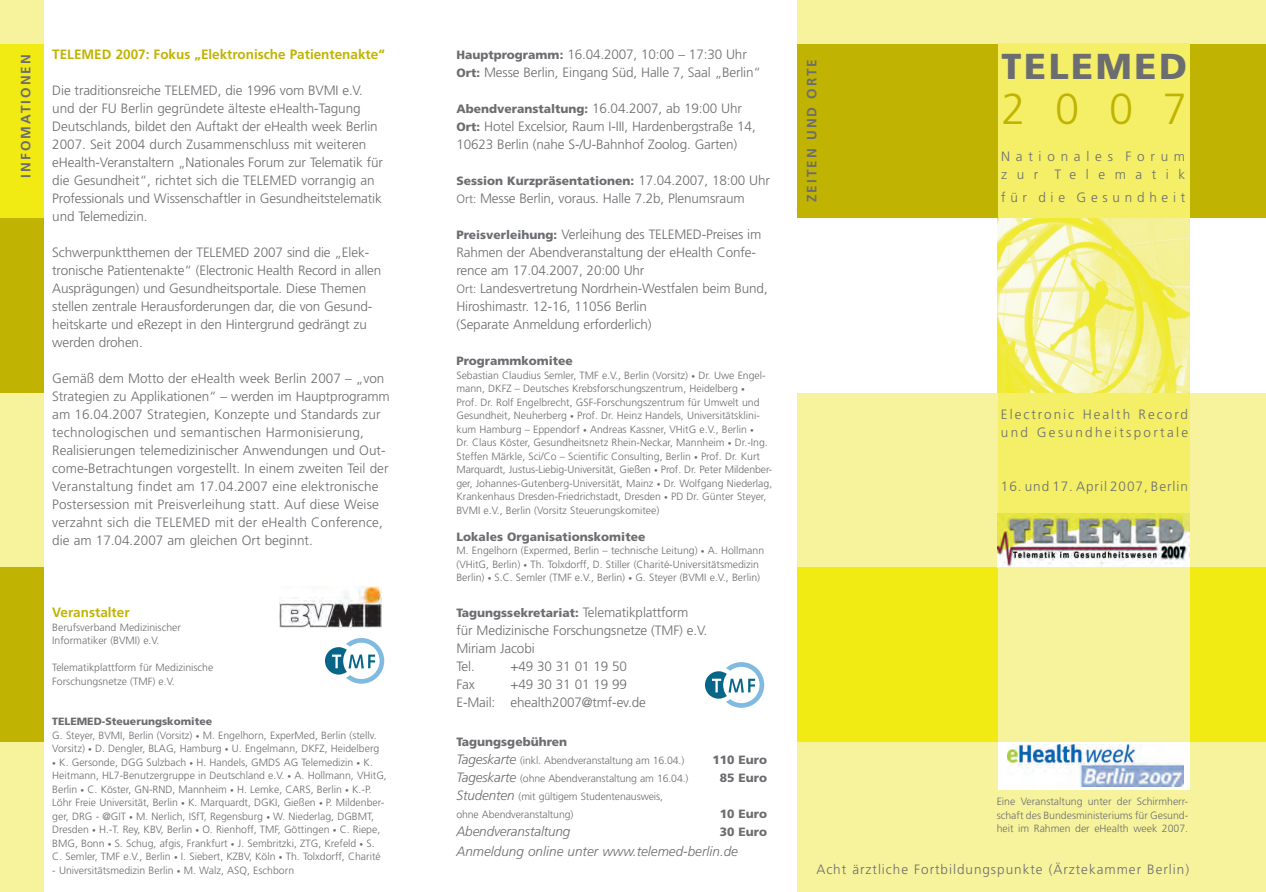
<style>
.page{position:relative;width:1266px;height:892px;background:#fff}
.page>*{position:absolute;margin:0;border:0;box-sizing:border-box;transform-origin:0 0}
.t1{font:300 43.5px "Frutiger";color:#c0b301}
.t2{font:900 36px "Frutiger";letter-spacing:.07em;color:#6c6d70}
.t3{font:300 13.5px/18px "Frutiger";letter-spacing:-.01em;color:#6c6d70}
.t4{font:300 13.5px "Frutiger";letter-spacing:.07em;color:#6c6d70}
.t5{font:italic 300 13.5px "Frutiger";color:#6c6d70}
.t6{font:700 13.5px "Frutiger";color:#c0b301}
.t7{font:300 13.5px/18px "Frutiger";letter-spacing:.16em;color:#6c6d70}
.t8{font:300 13.5px/18px "Frutiger";letter-spacing:.425em;color:#6c6d70}
.t9{font:700 13.5px "Frutiger";letter-spacing:.15em;color:#6c6d70}
.t10{font:300 13.5px "Frutiger";letter-spacing:.35em;color:#6c6d70}
.t11{font:900 12px "Frutiger";color:#6c6d70}
.t12{font:300 10.5px/13.5px "Frutiger";color:#6c6d70}
.s1{font-weight:900}
.s2{font-size:7.5px}
.s3{font-weight:900;font-size:12px}
.s4{font-weight:300;font-size:13.5px}
.s5{font-size:12px}
.s6{font-style:italic;font-size:13.5px}
</style>
<div class="page">
<div style="left:796px;top:0;width:469px;height:891px;background:#f7f39c"></div>
<div style="left:796px;top:567px;width:469px;height:174px;background:#f1ea13"></div>
<div style="left:796px;top:44px;width:469px;height:174px;background:#c0b301"></div>
<div style="left:796px;top:218px;width:469px;height:174px;background:#fff"></div>
<div style="left:997px;top:44px;width:192px;height:531px;background:#f4ef66"></div>
<svg style="left:325px;top:638px;width:59px;height:45px"></svg>
<img style="left:997px;top:513px;width:192px;height:54px">
<img style="left:997px;top:218px;width:192px;height:174px">
<div style="left:997px;top:741px;width:192px;height:48px;background:#fff"></div>
<img style="left:1007px;top:744px;width:176px;height:42px">
<div style="left:0;top:0;width:44px;height:891px;background:#f7f39c"></div>
<div style="left:0;top:567px;width:44px;height:174px;background:#c0b301"></div>
<div style="left:0;top:44px;width:44px;height:174px;background:#f1ea13"></div>
<div style="left:0;top:218px;width:44px;height:174px;background:#c0b301"></div>
<div style="left:997px;top:567px;width:192px;height:174px;background:#f7f39c"></div>
<img style="left:279px;top:586px;width:103px;height:41px">
<svg style="left:705px;top:662px;width:59px;height:45px"></svg>
<p class="t9" style="left:18px;top:177px;width:125px;rotate:-90deg">INFOMATIONEN</p>
<p class="t6" style="left:52px;top:46px;width:334px">TELEMED 2007: Fokus „Elektronische Patientenakte“</p>
<p class="t3" style="left:52px;top:81px;width:332px">Die traditionsreiche TELEMED, die 1996 vom BVMI e.V. und der FU Berlin gegründete älteste eHealth-Tagung Deutschlands, bildet den Auftakt der eHealth week Berlin 2007. Seit 2004 durch Zusammenschluss mit weiteren eHealth-Veranstaltern „Nationales Forum zur Telematik für die Gesundheit“, richtet sich die TELEMED vorrangig an Professionals und Wissenschaftler in Gesundheitstelematik und Telemedizin.</p>
<p class="t3" style="left:52px;top:243px;width:330px">Schwerpunktthemen der TELEMED 2007 sind die „Elek&shy;tronische Patientenakte“ (Electronic Health Record in allen Ausprägungen) und Gesundheitsportale. Diese Themen stellen zentrale Herausforderungen dar, die von Gesund&shy;heitskarte und eRezept in den Hintergrund gedrängt zu werden drohen.</p>
<p class="t3" style="left:52px;top:369px;width:339px">Gemäß dem Motto der eHealth week Berlin 2007 – „von Strategien zu Applikationen“ – werden im Hauptprogramm am 16.04.2007 Strategien, Konzepte und Standards zur technologischen und semantischen Harmonisierung, Realisierungen telemedizinischer Anwendungen und Out&shy;come-Betrachtungen vorgestellt. In einem zweiten Teil der Veranstaltung findet am 17.04.2007 eine elektronische Postersession mit Preisverleihung statt. Auf diese Weise verzahnt sich die TELEMED mit der eHealth Conference, die am 17.04.2007 am gleichen Ort beginnt.</p>
<p class="t6" style="left:52px;top:604px;width:79px">Veranstalter</p>
<p class="t12" style="left:52px;top:620px;width:130px">Berufsverband Medizinischer<br>Informatiker (BVMI) e.V.</p>
<p class="t12" style="left:52px;top:660px;width:162px">Telematikplattform für Medizinische<br>Forschungsnetze (TMF) e.V.</p>
<p class="t12" style="left:52px;top:714px;width:328px"><span class="s1">TELEMED-Steuerungskomitee<br></span>G. Steyer, BVMI, Berlin (Vorsitz) <span class="s2">•</span> M. Engelhorn, ExperMed, Berlin (stellv.<br>Vorsitz) <span class="s2">•</span> D. Dengler, BLAG, Hamburg <span class="s2">•</span> U. Engelmann, DKFZ, Heidelberg</p>
<p class="t12" style="left:52px;top:755px;width:336px"><span class="s2">•</span> K. Gersonde, DGG Sulzbach <span class="s2">•</span> H. Handels, GMDS AG Telemedizin <span class="s2">•</span> K.<br>Heitmann, HL7-Benutzergruppe in Deutschland e.V. <span class="s2">•</span> A. Hollmann, VHitG, Berlin <span class="s2">•</span> C. Köster, GN-RND, Mannheim <span class="s2">•</span> H. Lemke, CARS, Berlin <span class="s2">•</span> K.-P.<br>Löhr Freie Universität, Berlin <span class="s2">•</span> K. Marquardt, DGKI, Gießen <span class="s2">•</span> P. Mildenber&shy;ger, DRG - @GIT <span class="s2">•</span> M. Nerlich, ISfT, Regensburg <span class="s2">•</span> W. Niederlag, DGBMT, Dresden <span class="s2">•</span> H.-T. Rey, KBV, Berlin <span class="s2">•</span> O. Rienhoff, TMF, Göttingen <span class="s2">•</span> C. Riepe, BMG, Bonn <span class="s2">•</span> S. Schug, afgis, Frankfurt <span class="s2">•</span> J. Sembritzki, ZTG, Krefeld <span class="s2">•</span> S.<br>C. Semler, TMF e.V., Berlin <span class="s2">•</span> I. Siebert, KZBV, Köln <span class="s2">•</span> Th. Tolxdorff, Charité</p>
<p class="t12" style="left:52px;top:863px;width:243px">- Universitätsmedizin Berlin <span class="s2">•</span> M. Walz, ASQ, Eschborn</p>
<p class="t3" style="left:456px;top:45px;width:306px"><span class="s3">Hauptprogramm:</span> 16.04.2007, 10:00 – 17:30 Uhr<br><span class="s3">Ort:</span> Messe Berlin, Eingang Süd, Halle 7, Saal „Berlin“</p>
<p class="t3" style="left:456px;top:99px;width:301px"><span class="s3">Abendveranstaltung:</span> 16.04.2007, ab 19:00 Uhr<br><span class="s3">Ort:</span> Hotel Excelsior, Raum I-III, Hardenbergstraße 14,<br>10623 Berlin (nahe S-/U-Bahnhof Zoolog. Garten)</p>
<p class="t11" style="left:456px;top:173px;width:315px">Session Kurzpräsentationen: <span class="s4">17.04.2007, 18:00 Uhr</span></p>
<p class="t3" style="left:456px;top:189px;width:290px"><span class="s5">Ort:</span> Messe Berlin, voraus. Halle 7.2b, Plenumsraum</p>
<p class="t3" style="left:456px;top:225px;width:313px"><span class="s3">Preisverleihung:</span> Verleihung des TELEMED-Preises im Rahmen der Abendveranstaltung der eHealth Confe&shy;rence am 17.04.2007, 20:00 Uhr<br><span class="s5">Ort:</span> Landesvertretung Nordrhein-Westfalen beim Bund, Hiroshimastr. 12-16, 11056 Berlin<br>(Separate Anmeldung erforderlich)</p>
<p class="t11" style="left:456px;top:353px;width:118px">Programmkomitee</p>
<p class="t12" style="left:456px;top:368px;width:317px">Sebastian Claudius Semler, TMF e.V., Berlin (Vorsitz) <span class="s2">•</span> Dr. Uwe Engel&shy;mann, DKFZ – Deutsches Krebsforschungszentrum, Heidelberg <span class="s2">•<br></span>Prof. Dr. Rolf Engelbrecht, GSF-Forschungszentrum für Umwelt und Gesundheit, Neuherberg <span class="s2">•</span> Prof. Dr. Heinz Handels, Universitätsklini&shy;kum Hamburg – Eppendorf <span class="s2">•</span> Andreas Kassner, VHitG e.V., Berlin <span class="s2">•<br></span>Dr. Claus Köster, Gesundheitsnetz Rhein-Neckar, Mannheim <span class="s2">•</span> Dr.-Ing.<br>Steffen Märkle, Sci/Co – Scientific Consulting, Berlin <span class="s2">•</span> Prof. Dr. Kurt Marquardt, Justus-Liebig-Universität, Gießen <span class="s2">•</span> Prof. Dr. Peter Mildenber&shy;ger, Johannes-Gutenberg-Universität, Mainz <span class="s2">•</span> Dr. Wolfgang Niederlag, Krankenhaus Dresden-Friedrichstadt, Dresden <span class="s2">•</span> PD Dr. Günter Steyer, BVMI e.V., Berlin (Vorsitz Steuerungskomitee)</p>
<p class="t11" style="left:456px;top:529px;width:190px">Lokales Organisationskomitee</p>
<p class="t12" style="left:456px;top:543px;width:309px">M. Engelhorn (Expermed, Berlin – technische Leitung) <span class="s2">•</span> A. Hollmann (VHitG, Berlin) <span class="s2">•</span> Th. Tolxdorff, D. Stiller (Charité-Universitätsmedizin<br>Berlin) <span class="s2">•</span> S.C. Semler (TMF e.V., Berlin) <span class="s2">•</span> G. Steyer (BVMI e.V., Berlin)</p>
<p class="t11" style="left:456px;top:605px;width:234px">Tagungssekretariat: <span class="s4">Telematikplattform</span></p>
<p class="t3" style="left:456px;top:621px;width:252px">für Medizinische Forschungsnetze (TMF) e.V.<br>Miriam Jacobi<br>Tel.</p>
<p class="t3" style="left:510px;top:657px;width:118px">+49 30 31 01 19 50</p>
<p class="t3" style="left:456px;top:675px;width:191px;text-indent:54px">+49 30 31 01 19 99<br>E-Mail: ehealth2007@tmf-ev.de</p>
<p class="t11" style="left:456px;top:734px;width:112px">Tagungsgebühren</p>
<p class="t12" style="left:456px;top:753px;width:229px"><span class="s6">Tageskarte</span> (inkl. Abendveranstaltung am 16.04.)</p>
<p class="t11" style="left:712px;top:752px;width:56px">110 Euro</p>
<p class="t12" style="left:456px;top:771px;width:233px"><span class="s6">Tageskarte</span> (ohne Abendveranstaltung am 16.04.)</p>
<p class="t11" style="left:720px;top:770px;width:49px">85 Euro</p>
<p class="t12" style="left:456px;top:787px;width:208px;line-height:18px"><span class="s6">Studenten</span> (mit gültigem Studentenausweis, ohne Abendveranstaltung)</p>
<p class="t3" style="left:456px;top:675px;width:20px">Fax</p>
<p class="t11" style="left:720px;top:806px;width:49px">10 Euro</p>
<p class="t5" style="left:456px;top:823px;width:115px">Abendveranstaltung</p>
<p class="t11" style="left:720px;top:824px;width:49px">30 Euro</p>
<p class="t5" style="left:456px;top:843px;width:283px">Anmeldung online unter www.telemed-berlin.de</p>
<p class="t9" style="left:804px;top:202px;width:144px;rotate:-90deg">ZEITEN UND ORTE</p>
<h2 class="t2" style="left:1001px;top:44px;width:187px">TELEMED</h2>
<h1 class="t1" style="left:1001px;top:84px;width:187px">2007</h1>
<p class="t8" style="left:1001px;top:148px;width:186px">Nationales Forum zur Telematik</p>
<p class="t10" style="left:1001px;top:189px;width:186px">für die Gesundheit</p>
<p class="t7" style="left:1000px;top:405px;width:189px">Electronic Health Record und Gesundheitsportale</p>
<p class="t4" style="left:1000px;top:478px;width:188px">16. und 17. April 2007, Berlin</p>
<p class="t12" style="left:996px;top:794px;width:193px;text-align:justify">Eine Veranstaltung unter der Schirmherr&shy;schaft des Bundesministeriums für Gesund&shy;heit im Rahmen der eHealth week 2007.</p>
<p class="t4" style="left:816px;top:861px;width:374px">Acht ärztliche Fortbildungspunkte (Ärztekammer Berlin)</p>
</div>
